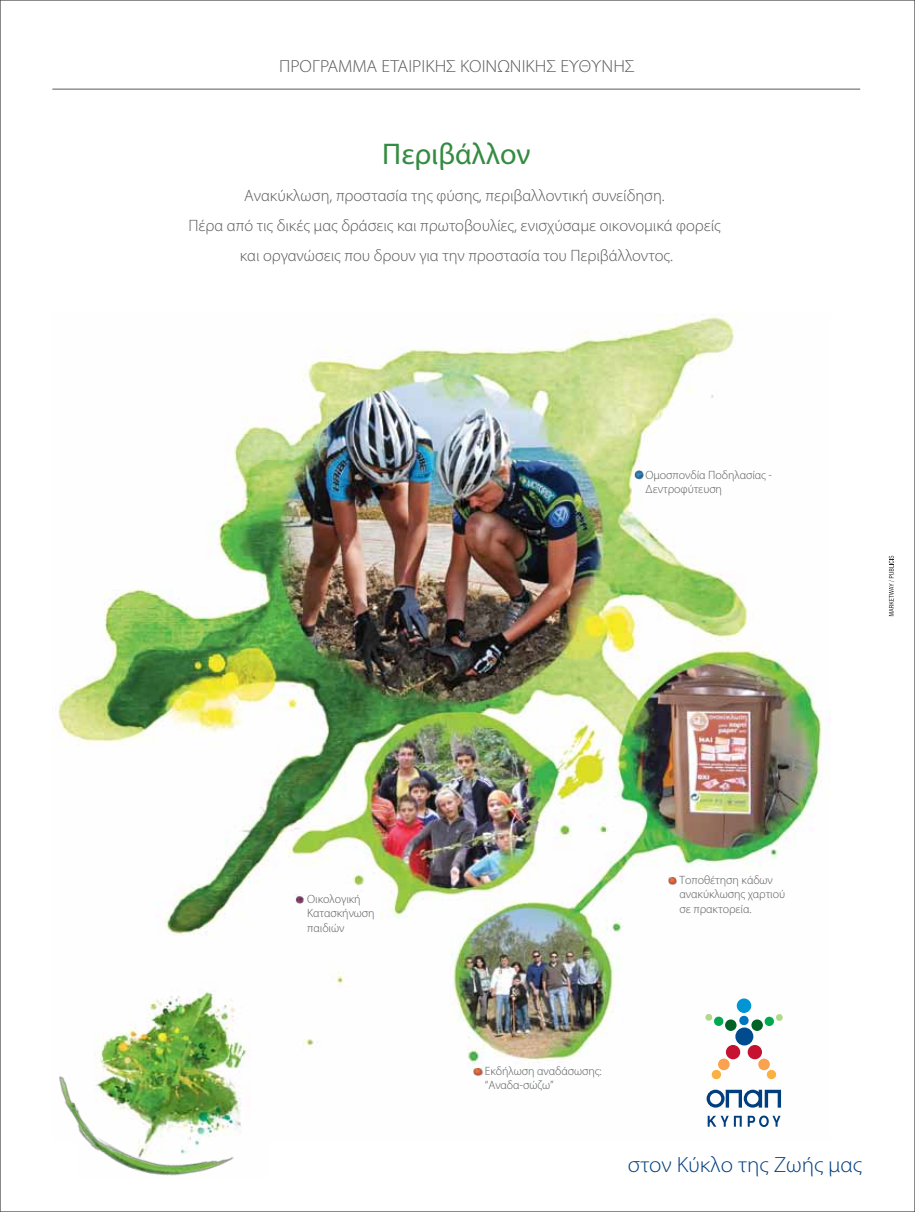
<style>
.page{position:relative;width:915px;height:1212px;background:#fff}
.page>*{position:absolute;margin:0;border:0;box-sizing:border-box;transform-origin:0 0}
.t1{font:30px "Myriad Pro";color:#348b41}
.t2{font:300 22.05px "Myriad Pro";color:#003e7e;scale:1.05 1}
.t3{font:300 17.55px "Myriad Pro";color:#58595b;scale:1.05 1}
.t4{font:300 16.5px/30px "Myriad Pro";color:#58595b;text-align:center}
.t5{font:300 12px/14.4px "Myriad Pro";letter-spacing:-.005em;color:#58595b}
</style>
<div class="page">
<img style="left:53px;top:316px;width:777px;height:811px">
<svg style="left:294px;top:895px;width:10px;height:9px"></svg>
<svg style="left:668px;top:877px;width:8px;height:7px"></svg>
<svg style="left:473px;top:1068px;width:9px;height:7px"></svg>
<svg style="left:634px;top:470px;width:9px;height:9px"></svg>
<hr style="left:52px;top:89px;width:807px;height:1px;background:#58595b">
<svg style="left:888px;top:556px;width:5px;height:60px"></svg>
<img style="left:77px;top:982px;width:190px;height:145px">
<img style="left:53px;top:1072px;width:200px;height:104px">
<svg style="left:706px;top:1090px;width:74px;height:17px"></svg>
<div style="left:735px;top:1027px;width:18px;height:18px;background:#004b8d;border-radius:50%"></div>
<svg style="left:724px;top:1019px;width:12px;height:12px"></svg>
<div style="left:717px;top:1058px;width:12px;height:12px;background:#f9a350;border-radius:50%"></div>
<div style="left:725px;top:1045px;width:15px;height:14px;background:#c41230;border-radius:50%"></div>
<div style="left:747px;top:1045px;width:14px;height:14px;background:#c41230;border-radius:50%"></div>
<div style="left:758px;top:1058px;width:11px;height:12px;background:#f9a350;border-radius:50%"></div>
<div style="left:751px;top:1019px;width:11px;height:12px;background:#006225;border-radius:50%"></div>
<div style="left:736px;top:998px;width:15px;height:15px;background:#0096d6;border-radius:50%"></div>
<div style="left:764px;top:1017px;width:9px;height:9px;background:#00a94f;border-radius:50%"></div>
<svg style="left:775px;top:1014px;width:7px;height:7px"></svg>
<svg style="left:711px;top:1069px;width:10px;height:11px"></svg>
<svg style="left:766px;top:1069px;width:10px;height:11px"></svg>
<svg style="left:738px;top:1015px;width:10px;height:10px"></svg>
<svg style="left:704px;top:1013px;width:19px;height:13px"></svg>
<svg style="left:707px;top:1116px;width:34px;height:11px"></svg>
<svg style="left:747px;top:1115px;width:33px;height:12px"></svg>
<p class="t3" style="left:279px;top:55px;width:340px">ΠΡΟΓΡΑΜΜΑ ΕΤΑΙΡΙΚΗΣ ΚΟΙΝΩΝΙΚΗΣ ΕΥΘΥΝΗΣ</p>
<h1 class="t1" style="left:382px;top:135px;width:149px">Περιβάλλον</h1>
<p class="t4" style="left:188px;top:181px;width:533px">Ανακύκλωση, προστασία της φύσης, περιβαλλοντική συνείδηση.<br>Πέρα από τις δικές μας δράσεις και πρωτοβουλίες, ενισχύσαμε οικονομικά φορείς και οργανώσεις που δρουν για την προστασία του Περιβάλλοντος.</p>
<p class="t5" style="left:645px;top:468px;width:128px">Ομοσπονδία Ποδηλασίας -<br>Δεντροφύτευση</p>
<p class="t5" style="left:307px;top:892px;width:69px">Οικολογική<br>Κατασκήνωση παιδιών</p>
<p class="t5" style="left:679px;top:873px;width:107px">Τοποθέτηση κάδων ανακύκλωσης χαρτιού σε πρακτορεία.</p>
<p class="t5" style="left:484px;top:1064px;width:118px">Εκδήλωση αναδάσωσης: “Αναδα-σώζω”</p>
<h2 class="t2" style="left:627px;top:1151px;width:224px">στον Κύκλο της Ζωής μας</h2>
</div>
